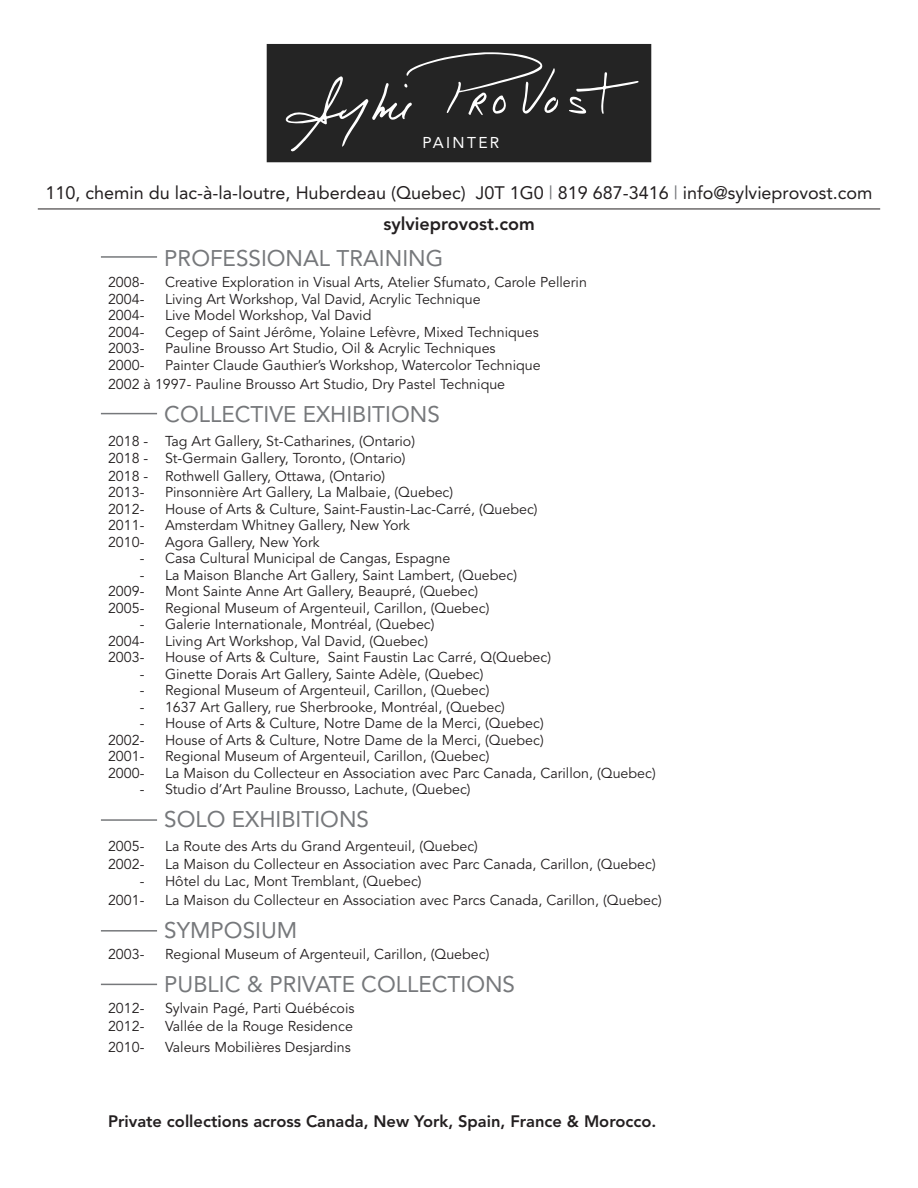
<style>
.page{position:relative;width:918px;height:1188px;background:#fff}
.page>*{position:absolute;margin:0;border:0;box-sizing:border-box;transform-origin:0 0}
.t1{font:22.5px "Avenir";color:#76787b}
.t2{font:18px/30.6px "Avenir";color:#231f20;text-align:center}
.t3{font:800 16.5px "Avenir";color:#231f20}
.t4{font:15.6px "Avenir";letter-spacing:.15em;color:#fff}
.t5{font:14.25px/16.5px "Avenir";color:#231f20}
.s1{color:#76787b}
.s2{font-weight:800}
</style>
<div class="page">
<hr style="left:38px;top:209px;width:842px;height:1px;background:#231f20">
<hr style="left:101px;top:256px;width:56px;height:2px;background:#76787b">
<hr style="left:101px;top:413px;width:56px;height:1px;background:#76787b">
<hr style="left:101px;top:819px;width:56px;height:2px;background:#76787b">
<hr style="left:101px;top:930px;width:56px;height:2px;background:#76787b">
<hr style="left:101px;top:984px;width:56px;height:1px;background:#76787b">
<div style="left:266px;top:44px;width:386px;height:119px;background:#242424"></div>
<svg style="left:569px;top:72px;width:70px;height:42px;background:#3c3c3c"></svg>
<svg style="left:285px;top:52px;width:274px;height:100px;background:#343434"></svg>
<p class="t4" style="left:422px;top:130px;width:79px">PAINTER</p>
<p class="t2" style="left:46px;top:178px;width:828px">110, chemin du lac-à-la-loutre, Huberdeau (Quebec) J0T 1G0 <span class="s1">|</span> 819 687-3416 <span class="s1">|</span> info@sylvieprovost.com <span class="s2">sylvieprovost.com</span></p>
<h1 class="t1" style="left:164px;top:246px;width:280px">PROFESSIONAL TRAINING</h1>
<p class="t5" style="left:108px;top:275px;width:38px">2008-</p>
<p class="t5" style="left:165px;top:275px;width:423px">Creative Exploration in Visual Arts, Atelier Sfumato, Carole Pellerin</p>
<p class="t5" style="left:108px;top:291px;width:38px">2004-</p>
<p class="t5" style="left:165px;top:291px;width:317px">Living Art Workshop, Val David, Acrylic Technique</p>
<p class="t5" style="left:108px;top:308px;width:38px">2004-</p>
<p class="t5" style="left:165px;top:308px;width:208px">Live Model Workshop, Val David</p>
<p class="t5" style="left:108px;top:324px;width:38px">2004-</p>
<p class="t5" style="left:165px;top:324px;width:375px">Cegep of Saint Jérôme, Yolaine Lefèvre, Mixed Techniques</p>
<p class="t5" style="left:108px;top:341px;width:38px">2003-</p>
<p class="t5" style="left:165px;top:341px;width:332px">Pauline Brousso Art Studio, Oil &amp; Acrylic Techniques</p>
<p class="t5" style="left:108px;top:357px;width:38px">2000-</p>
<p class="t5" style="left:108px;top:356px;width:434px;line-height:19.5px;text-indent:57px">Painter Claude Gauthier’s Workshop, Watercolor Technique<br>2002 à 1997- Pauline Brousso Art Studio, Dry Pastel Technique</p>
<h1 class="t1" style="left:164px;top:402px;width:277px">COLLECTIVE EXHIBITIONS</h1>
<p class="t5" style="left:108px;top:434px;width:309px">2018 - Tag Art Gallery, St-Catharines, (Ontario)<br>2018 - St-Germain Gallery, Toronto, (Ontario)</p>
<p class="t5" style="left:108px;top:468px;width:279px">2018 - Rothwell Gallery, Ottawa, (Ontario)<br>2013-</p>
<p class="t5" style="left:165px;top:485px;width:290px">Pinsonnière Art Gallery, La Malbaie, (Quebec)</p>
<p class="t5" style="left:108px;top:501px;width:38px">2012-</p>
<p class="t5" style="left:165px;top:501px;width:374px">House of Arts &amp; Culture, Saint-Faustin-Lac-Carré, (Quebec)</p>
<p class="t5" style="left:108px;top:518px;width:38px">2011-</p>
<p class="t5" style="left:165px;top:518px;width:247px">Amsterdam Whitney Gallery, New York</p>
<p class="t5" style="left:108px;top:534px;width:38px">2010-</p>
<p class="t5" style="left:165px;top:534px;width:156px">Agora Gallery, New York</p>
<p class="t5" style="left:140px;top:551px;width:312px">- Casa Cultural Municipal de Cangas, Espagne</p>
<p class="t5" style="left:108px;top:567px;width:411px;text-indent:32px">- La Maison Blanche Art Gallery, Saint Lambert, (Quebec)<br>2009-</p>
<p class="t5" style="left:165px;top:584px;width:315px">Mont Sainte Anne Art Gallery, Beaupré, (Quebec)</p>
<p class="t5" style="left:108px;top:600px;width:38px">2005-</p>
<p class="t5" style="left:165px;top:600px;width:326px">Regional Museum of Argenteuil, Carillon, (Quebec)</p>
<p class="t5" style="left:108px;top:617px;width:328px;text-indent:32px">- Galerie Internationale, Montréal, (Quebec)<br>2004-</p>
<p class="t5" style="left:165px;top:633px;width:265px">Living Art Workshop, Val David, (Quebec)</p>
<p class="t5" style="left:108px;top:650px;width:38px">2003-</p>
<p class="t5" style="left:165px;top:650px;width:388px">House of Arts &amp; Culture, Saint Faustin Lac Carré, Q(Quebec)</p>
<p class="t5" style="left:140px;top:666px;width:345px">- Ginette Dorais Art Gallery, Sainte Adèle, (Quebec)</p>
<p class="t5" style="left:140px;top:683px;width:351px">- Regional Museum of Argenteuil, Carillon, (Quebec)</p>
<p class="t5" style="left:140px;top:699px;width:367px">- 1637 Art Gallery, rue Sherbrooke, Montréal, (Quebec)</p>
<p class="t5" style="left:108px;top:716px;width:437px;text-indent:32px">- House of Arts &amp; Culture, Notre Dame de la Merci, (Quebec)<br>2002-</p>
<p class="t5" style="left:165px;top:732px;width:380px">House of Arts &amp; Culture, Notre Dame de la Merci, (Quebec)</p>
<p class="t5" style="left:108px;top:749px;width:38px">2001-</p>
<p class="t5" style="left:165px;top:749px;width:326px">Regional Museum of Argenteuil, Carillon, (Quebec)</p>
<p class="t5" style="left:108px;top:765px;width:38px">2000-</p>
<p class="t5" style="left:165px;top:765px;width:492px">La Maison du Collecteur en Association avec Parc Canada, Carillon, (Quebec)</p>
<p class="t5" style="left:140px;top:782px;width:332px">- Studio d’Art Pauline Brousso, Lachute, (Quebec)</p>
<h1 class="t1" style="left:164px;top:807px;width:206px">SOLO EXHIBITIONS</h1>
<p class="t5" style="left:108px;top:839px;width:38px">2005-</p>
<p class="t5" style="left:165px;top:839px;width:315px">La Route des Arts du Grand Argenteuil, (Quebec)</p>
<p class="t5" style="left:108px;top:857px;width:38px">2002-</p>
<p class="t5" style="left:165px;top:857px;width:492px">La Maison du Collecteur en Association avec Parc Canada, Carillon, (Quebec)</p>
<p class="t5" style="left:108px;top:872px;width:315px;line-height:19.5px;text-indent:32px">- Hôtel du Lac, Mont Tremblant, (Quebec)<br>2001-</p>
<p class="t5" style="left:165px;top:893px;width:498px">La Maison du Collecteur en Association avec Parcs Canada, Carillon, (Quebec)</p>
<h1 class="t1" style="left:164px;top:918px;width:134px">SYMPOSIUM</h1>
<p class="t5" style="left:108px;top:947px;width:38px">2003-</p>
<p class="t5" style="left:165px;top:947px;width:326px">Regional Museum of Argenteuil, Carillon, (Quebec)</p>
<h1 class="t1" style="left:164px;top:972px;width:352px">PUBLIC &amp; PRIVATE COLLECTIONS</h1>
<p class="t5" style="left:108px;top:1001px;width:38px">2012-</p>
<p class="t5" style="left:165px;top:1001px;width:191px">Sylvain Pagé, Parti Québécois</p>
<p class="t5" style="left:108px;top:1019px;width:38px">2012-</p>
<p class="t5" style="left:165px;top:1019px;width:189px">Vallée de la Rouge Residence</p>
<p class="t5" style="left:108px;top:1040px;width:38px">2010-</p>
<p class="t5" style="left:165px;top:1040px;width:187px">Valeurs Mobilières Desjardins</p>
<p class="t3" style="left:108px;top:1112px;width:550px">Private collections across Canada, New York, Spain, France &amp; Morocco.</p>
</div>
